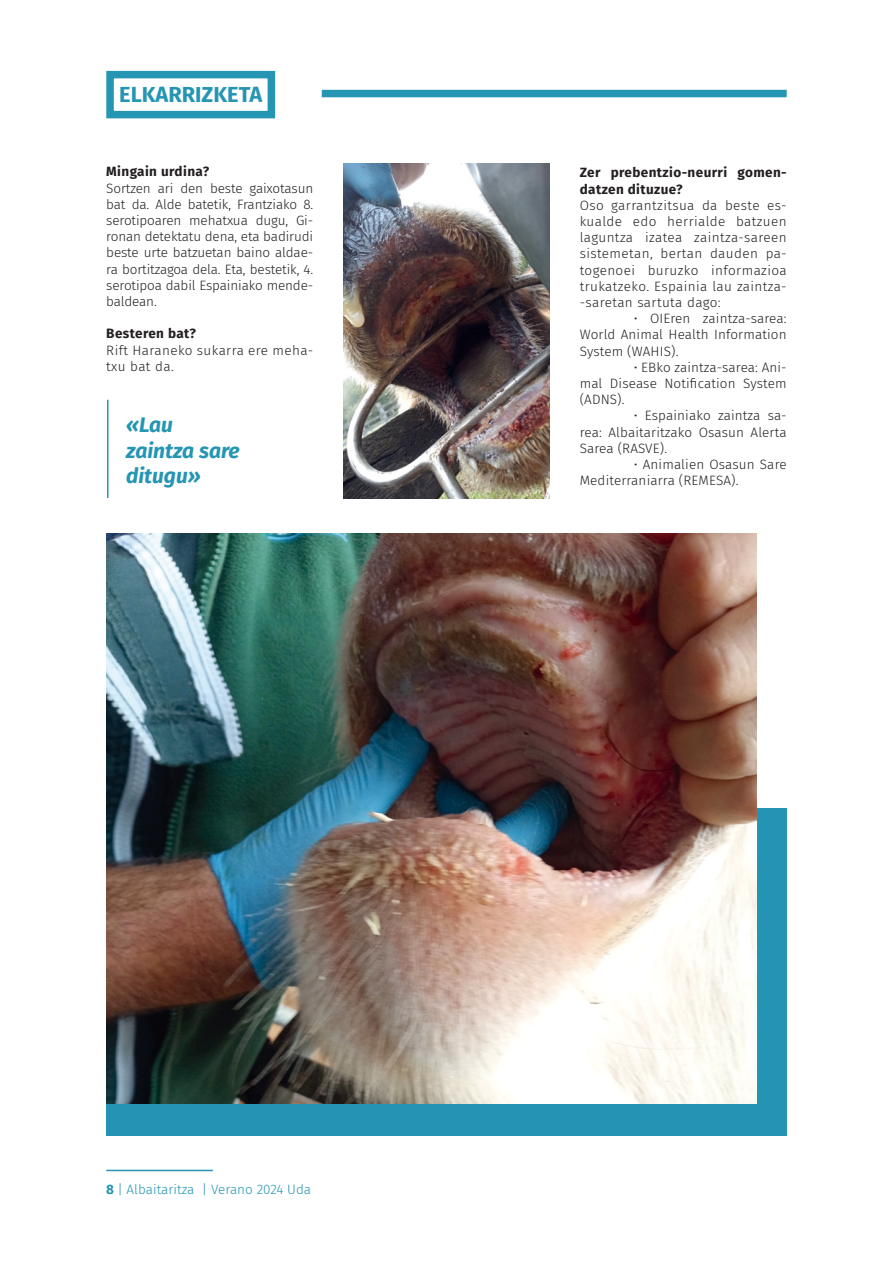
<style>
.page{position:relative;width:893px;height:1263px;background:#fff}
.page>*{position:absolute;margin:0;border:0;box-sizing:border-box;transform-origin:0 0}
.t1{font:700 21.75px "Fira Sans";color:#2495b2}
.t2{font:italic 700 21px "Fira Sans";color:#2495b2}
.t3{font:300 13.5px/16.2px "Fira Sans";letter-spacing:.01em;color:#231f20;text-align:justify}
.t4{font:700 13.5px/16.2px "Fira Sans";letter-spacing:.03em;color:#231f20}
.t5{font:300 13.5px/16.2px "Fira Sans";letter-spacing:.03em;color:#231f20}
.t6{font:300 13.5px "Fira Sans";color:#2495b2}
.s1{font-weight:700}
</style>
<div class="page">
<hr style="left:106px;top:1170px;width:107px;height:1px;background:#2495b2">
<hr style="left:107px;top:400px;width:2px;height:98px;background:#2495b2">
<img style="left:343px;top:164px;width:207px;height:334px">
<div style="left:106px;top:808px;width:681px;height:327px;background:#2494b4"></div>
<img style="left:106px;top:534px;width:651px;height:569px">
<div style="left:322px;top:90px;width:465px;height:7px;background:#2495b2"></div>
<div style="left:106px;top:71px;width:169px;height:47px;border:8px solid #2495b2"></div>
<p class="t1" style="left:119px;top:76px;width:144px">ELKARRIZKETA</p>
<p class="t4" style="left:106px;top:163px;width:105px">Mingain urdina?</p>
<p class="t3" style="left:106px;top:180px;width:208px">Sortzen ari den beste gaixotasun bat da. Alde batetik, Frantziako 8. serotipoaren mehatxua dugu, Gi&shy;ronan detektatu dena, eta badirudi beste urte batzuetan baino aldae&shy;ra bortitzagoa dela. Eta, bestetik, 4. serotipoa dabil Espainiako mende&shy;baldean.</p>
<p class="t4" style="left:106px;top:325px;width:91px">Besteren bat?</p>
<p class="t5" style="left:106px;top:342px;width:208px">Rift Haraneko sukarra ere meha&shy;txu bat da.</p>
<p class="t2" style="left:126px;top:407px;width:48px">«Lau</p>
<p class="t2" style="left:126px;top:433px;width:115px">zaintza sare</p>
<p class="t2" style="left:126px;top:458px;width:76px">ditugu»</p>
<p class="t4" style="left:580px;top:164px;width:208px">Zer prebentzio-neurri gomen&shy;datzen dituzue?</p>
<p class="t3" style="left:580px;top:197px;width:208px">Oso garrantzitsua da beste es&shy;kualde edo herrialde batzuen laguntza izatea zaintza-sareen sistemetan, bertan dauden pa&shy;togenoei buruzko informazioa trukatzeko. Espainia lau zaintza--saretan sartuta dago:</p>
<p class="t3" style="left:580px;top:310px;width:208px;text-indent:54px">• OIEren zaintza-sarea:<br>World Animal Health Information System (WAHIS).</p>
<p class="t3" style="left:580px;top:359px;width:208px;text-indent:54px">• EBko zaintza-sarea: Ani&shy;mal Disease Notification System (ADNS).</p>
<p class="t3" style="left:580px;top:408px;width:208px;text-indent:54px">• Espainiako zaintza sa&shy;rea: Albaitaritzako Osasun Alerta Sarea (RASVE).</p>
<p class="t3" style="left:580px;top:456px;width:208px;text-indent:54px">• Animalien Osasun Sare<br>Mediterraniarra (REMESA).</p>
<p class="t6" style="left:106px;top:1180px;width:206px"><span class="s1">8</span> | Albaitaritza | Verano 2024 Uda</p>
</div>
